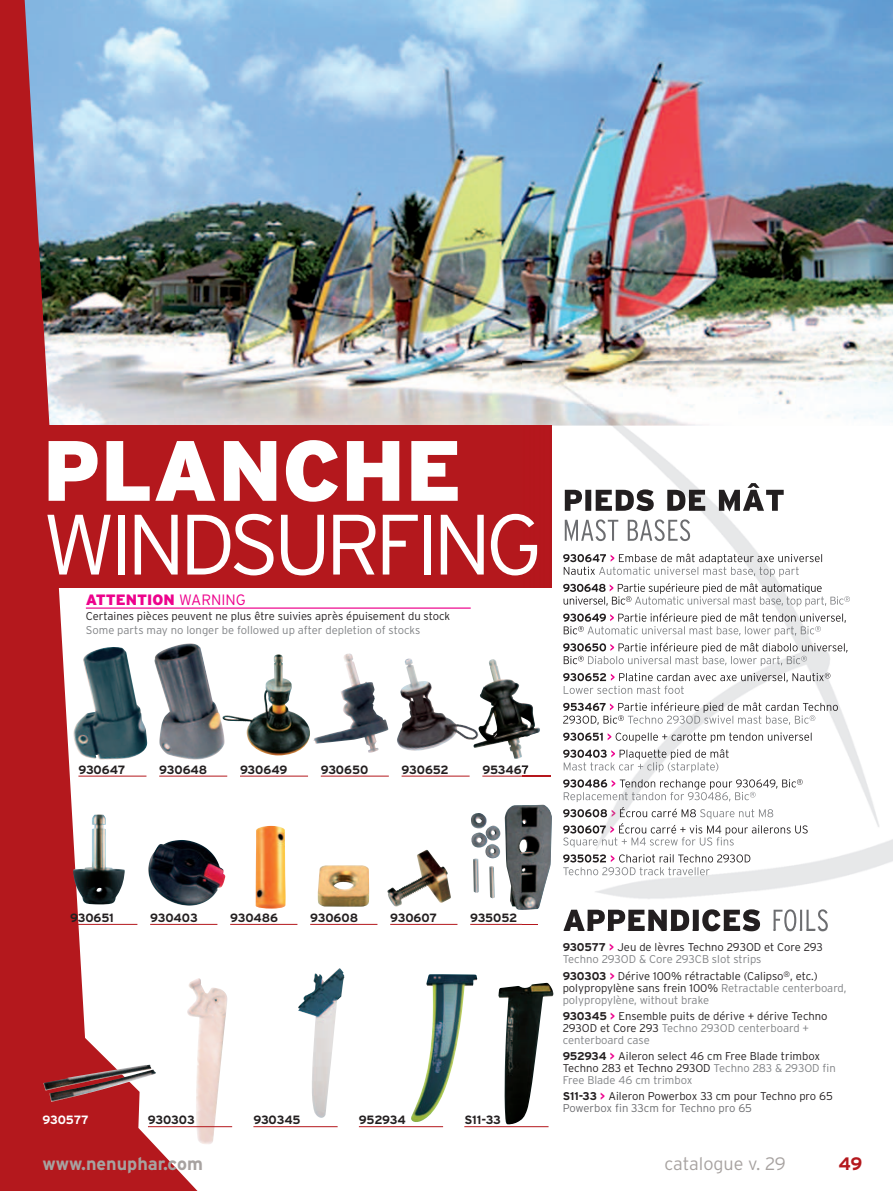
<style>
.page{position:relative;width:893px;height:1191px;background:#fff}
.page>*{position:absolute;margin:0;border:0;box-sizing:border-box;transform-origin:0 0}
.t1{font:300 85.35px "Interstate";letter-spacing:-.07em;color:#fff}
.t2{font:900 85.35px "Interstate";color:#fff}
.t3{font:700 18px "Interstate";color:#a7a2a0}
.t4{font:300 18px "Interstate";color:#a7a2a0}
.t5{font:700 18px "Interstate";color:#b4181d}
.t6{font:900 15px "Interstate";color:#ed028c}
.t7{font:700 12px "Interstate";letter-spacing:-.01em;color:#231f20}
.t8{font:700 12px "Interstate";letter-spacing:-.015em;color:#fff}
.t9{font:300 11.25px/12px "Interstate";color:#231f20}
.t10{font:300 11.25px "Interstate";color:#808285}
.s1{font-weight:300}
.s2{font-weight:700}
.s3{font-weight:700;color:#ed028c}
.s4{color:#808285}
.s5{color:#6c6d70}
</style>
<div class="page">
<img style="left:223px;top:0;width:670px;height:425px">
<div style="left:1px;top:425px;width:550px;height:162px;background:#b4181d"></div>
<svg style="left:0;top:0;width:223px;height:1191px"></svg>
<img style="left:148px;top:840px;width:77px;height:65px">
<img style="left:154px;top:643px;width:69px;height:116px">
<img style="left:313px;top:653px;width:75px;height:99px">
<img style="left:478px;top:659px;width:44px;height:100px">
<img style="left:222px;top:654px;width:88px;height:101px">
<img style="left:256px;top:826px;width:29px;height:82px">
<hr style="left:78px;top:776px;width:68px;height:1px;background:#b4181d">
<hr style="left:159px;top:776px;width:68px;height:1px;background:#b4181d">
<hr style="left:240px;top:776px;width:68px;height:1px;background:#b4181d">
<hr style="left:321px;top:776px;width:68px;height:1px;background:#b4181d">
<hr style="left:402px;top:776px;width:68px;height:1px;background:#b4181d">
<hr style="left:482px;top:776px;width:68px;height:1px;background:#b4181d">
<hr style="left:70px;top:924px;width:67px;height:1px;background:#b4181d">
<hr style="left:150px;top:924px;width:67px;height:1px;background:#b4181d">
<hr style="left:230px;top:924px;width:67px;height:1px;background:#b4181d">
<hr style="left:310px;top:924px;width:67px;height:1px;background:#b4181d">
<hr style="left:390px;top:924px;width:67px;height:1px;background:#b4181d">
<hr style="left:470px;top:924px;width:67px;height:1px;background:#b4181d">
<img style="left:187px;top:978px;width:40px;height:166px">
<img style="left:387px;top:849px;width:64px;height:57px">
<img style="left:298px;top:968px;width:47px;height:150px">
<img style="left:411px;top:974px;width:66px;height:148px">
<hr style="left:43px;top:1126px;width:84px;height:1px;background:#b4181d">
<hr style="left:148px;top:1126px;width:84px;height:1px;background:#b4181d">
<hr style="left:253px;top:1126px;width:85px;height:1px;background:#b4181d">
<hr style="left:359px;top:1126px;width:84px;height:1px;background:#b4181d">
<hr style="left:464px;top:1126px;width:85px;height:1px;background:#b4181d">
<img style="left:505px;top:805px;width:17px;height:105px">
<img style="left:488px;top:825px;width:13px;height:74px">
<img style="left:471px;top:813px;width:17px;height:80px">
<img style="left:318px;top:865px;width:51px;height:41px">
<img style="left:73px;top:646px;width:74px;height:113px">
<img style="left:397px;top:658px;width:81px;height:93px">
<img style="left:43px;top:1064px;width:113px;height:37px">
<img style="left:73px;top:814px;width:52px;height:90px">
<img style="left:498px;top:983px;width:55px;height:141px">
<hr style="left:86px;top:607px;width:385px;height:1px;background:#ed028c">
<img style="left:522px;top:361px;width:371px;height:568px">
<img style="left:522px;top:425px;width:29px;height:162px">
<img style="left:522px;top:514px;width:15px;height:61px">
<img style="left:565px;top:483px;width:219px;height:28px">
<img style="left:565px;top:519px;width:125px;height:22px">
<img style="left:563px;top:554px;width:43px;height:8px">
<svg style="left:611px;top:554px;width:3px;height:8px"></svg>
<img style="left:619px;top:553px;width:84px;height:9px">
<img style="left:564px;top:566px;width:31px;height:9px">
<img style="left:599px;top:566px;width:91px;height:9px">
<img style="left:563px;top:584px;width:43px;height:8px">
<svg style="left:610px;top:584px;width:3px;height:7px"></svg>
<img style="left:618px;top:583px;width:76px;height:11px">
<img style="left:564px;top:596px;width:61px;height:10px">
<svg style="left:626px;top:596px;width:5px;height:6px"></svg>
<img style="left:635px;top:596px;width:86px;height:8px">
<svg style="left:844px;top:596px;width:6px;height:6px"></svg>
<img style="left:563px;top:613px;width:43px;height:8px">
<svg style="left:610px;top:614px;width:4px;height:7px"></svg>
<img style="left:618px;top:613px;width:79px;height:8px">
<svg style="left:564px;top:626px;width:20px;height:8px"></svg>
<img style="left:587px;top:626px;width:90px;height:8px">
<svg style="left:815px;top:626px;width:6px;height:5px"></svg>
<img style="left:563px;top:643px;width:43px;height:8px">
<svg style="left:610px;top:644px;width:4px;height:7px"></svg>
<img style="left:618px;top:643px;width:80px;height:8px">
<svg style="left:564px;top:656px;width:20px;height:8px"></svg>
<img style="left:588px;top:656px;width:95px;height:8px">
<svg style="left:801px;top:656px;width:6px;height:5px"></svg>
<img style="left:563px;top:673px;width:43px;height:8px">
<svg style="left:611px;top:673px;width:3px;height:8px"></svg>
<img style="left:619px;top:673px;width:80px;height:8px">
<svg style="left:825px;top:673px;width:5px;height:5px"></svg>
<img style="left:564px;top:685px;width:92px;height:9px">
<img style="left:563px;top:703px;width:43px;height:8px">
<img style="left:618px;top:702px;width:81px;height:9px">
<img style="left:563px;top:715px;width:54px;height:10px">
<svg style="left:610px;top:703px;width:14px;height:18px"></svg>
<img style="left:628px;top:715px;width:103px;height:8px">
<svg style="left:810px;top:715px;width:5px;height:6px"></svg>
<img style="left:563px;top:732px;width:40px;height:8px">
<svg style="left:608px;top:733px;width:3px;height:7px"></svg>
<img style="left:616px;top:732px;width:99px;height:11px">
<img style="left:563px;top:749px;width:44px;height:8px">
<svg style="left:611px;top:750px;width:4px;height:7px"></svg>
<img style="left:620px;top:749px;width:86px;height:11px">
<img style="left:564px;top:762px;width:93px;height:8px">
<img style="left:563px;top:779px;width:44px;height:8px">
<svg style="left:612px;top:780px;width:3px;height:7px"></svg>
<img style="left:620px;top:779px;width:95px;height:10px">
<svg style="left:797px;top:779px;width:6px;height:5px"></svg>
<img style="left:564px;top:792px;width:83px;height:10px">
<svg style="left:750px;top:792px;width:5px;height:5px"></svg>
<img style="left:563px;top:809px;width:44px;height:8px">
<svg style="left:612px;top:809px;width:3px;height:8px"></svg>
<img style="left:620px;top:807px;width:76px;height:10px">
<img style="left:700px;top:809px;width:73px;height:10px">
<img style="left:563px;top:825px;width:43px;height:8px">
<svg style="left:610px;top:826px;width:4px;height:7px"></svg>
<img style="left:619px;top:823px;width:111px;height:12px">
<img style="left:563px;top:837px;width:101px;height:10px">
<img style="left:563px;top:854px;width:43px;height:8px">
<svg style="left:611px;top:855px;width:3px;height:7px"></svg>
<img style="left:619px;top:854px;width:94px;height:8px">
<img style="left:563px;top:867px;width:96px;height:8px">
<img style="left:563px;top:909px;width:197px;height:20px">
<img style="left:774px;top:909px;width:54px;height:20px">
<img style="left:522px;top:703px;width:18px;height:34px">
<svg style="left:522px;top:765px;width:28px;height:12px"></svg>
<svg style="left:522px;top:924px;width:15px;height:1px"></svg>
<img style="left:522px;top:804px;width:30px;height:106px">
<h1 class="t2" style="left:43px;top:438px;width:421px">PLANCHE</h1>
<h1 class="t1" style="left:43px;top:512px;width:501px">WINDSURFING</h1>
<h3 class="t6" style="left:86px;top:594px;width:161px">ATTENTION <span class="s1">WARNING</span></h3>
<p class="t9" style="left:86px;top:610px;width:366px">Certaines pièces peuvent ne plus être suivies après épuisement du stock</p>
<p class="t10" style="left:86px;top:625px;width:336px">Some parts may no longer be followed up after depletion of stocks</p>
<p class="t7" style="left:78px;top:765px;width:48px">930647</p>
<p class="t7" style="left:159px;top:765px;width:50px">930648</p>
<p class="t7" style="left:240px;top:765px;width:49px">930649</p>
<p class="t7" style="left:321px;top:765px;width:49px">930650</p>
<p class="t7" style="left:402px;top:765px;width:49px">930652</p>
<p class="t7" style="left:482px;top:765px;width:48px">953467</p>
<p class="t7" style="left:70px;top:913px;width:45px">930651</p>
<p class="t7" style="left:150px;top:913px;width:49px">930403</p>
<p class="t7" style="left:230px;top:913px;width:50px">930486</p>
<p class="t7" style="left:310px;top:913px;width:50px">930608</p>
<p class="t7" style="left:390px;top:913px;width:48px">930607</p>
<p class="t7" style="left:470px;top:913px;width:49px">935052</p>
<p class="t8" style="left:43px;top:1115px;width:48px">930577</p>
<p class="t7" style="left:148px;top:1115px;width:48px">930303</p>
<p class="t7" style="left:253px;top:1115px;width:49px">930345</p>
<p class="t7" style="left:359px;top:1115px;width:48px">952934</p>
<p class="t7" style="left:464px;top:1115px;width:38px">S11-33</p>
<p class="t9" style="left:563px;top:942px;width:262px"><span class="s2">930577</span> <span class="s3">&gt;</span> Jeu de lèvres Techno 293OD et Core 293<br><span class="s4">Techno 293OD &amp; Core 293CB slot strips</span></p>
<p class="t9" style="left:563px;top:970px;width:285px"><span class="s2">930303</span> <span class="s3">&gt;</span> Dérive 100% rétractable (Calipso<sup>®</sup>, etc.) polypropylène sans frein 100% <span class="s4">Retractable centerboard, polypropylène, without brake</span></p>
<p class="t9" style="left:563px;top:1010px;width:266px"><span class="s2">930345</span> <span class="s3">&gt;</span> Ensemble puits de dérive + dérive Techno<br>293OD et Core 293 <span class="s4">Techno 293OD centerboard + centerboard case</span></p>
<p class="t9" style="left:563px;top:1051px;width:275px"><span class="s2">952934</span> <span class="s3">&gt;</span> Aileron select 46 cm Free Blade trimbox<br>Techno 283 et Techno 293OD <span class="s4">Techno 283 &amp; 293OD fin<br>Free Blade 46 cm trimbox</span></p>
<p class="t9" style="left:563px;top:1091px;width:272px"><span class="s2">S11-33</span> <span class="s3">&gt;</span> Aileron Powerbox 33 cm pour Techno pro 65<br><span class="s5">Powerbox fin 33cm for Techno pro 65</span></p>
<h2 class="t3" style="left:43px;top:1157px;width:162px">www.nenuphar.com</h2>
<h2 class="t4" style="left:664px;top:1157px;width:123px">catalogue v. 29</h2>
<h2 class="t5" style="left:838px;top:1157px;width:25px">49</h2>
</div>
